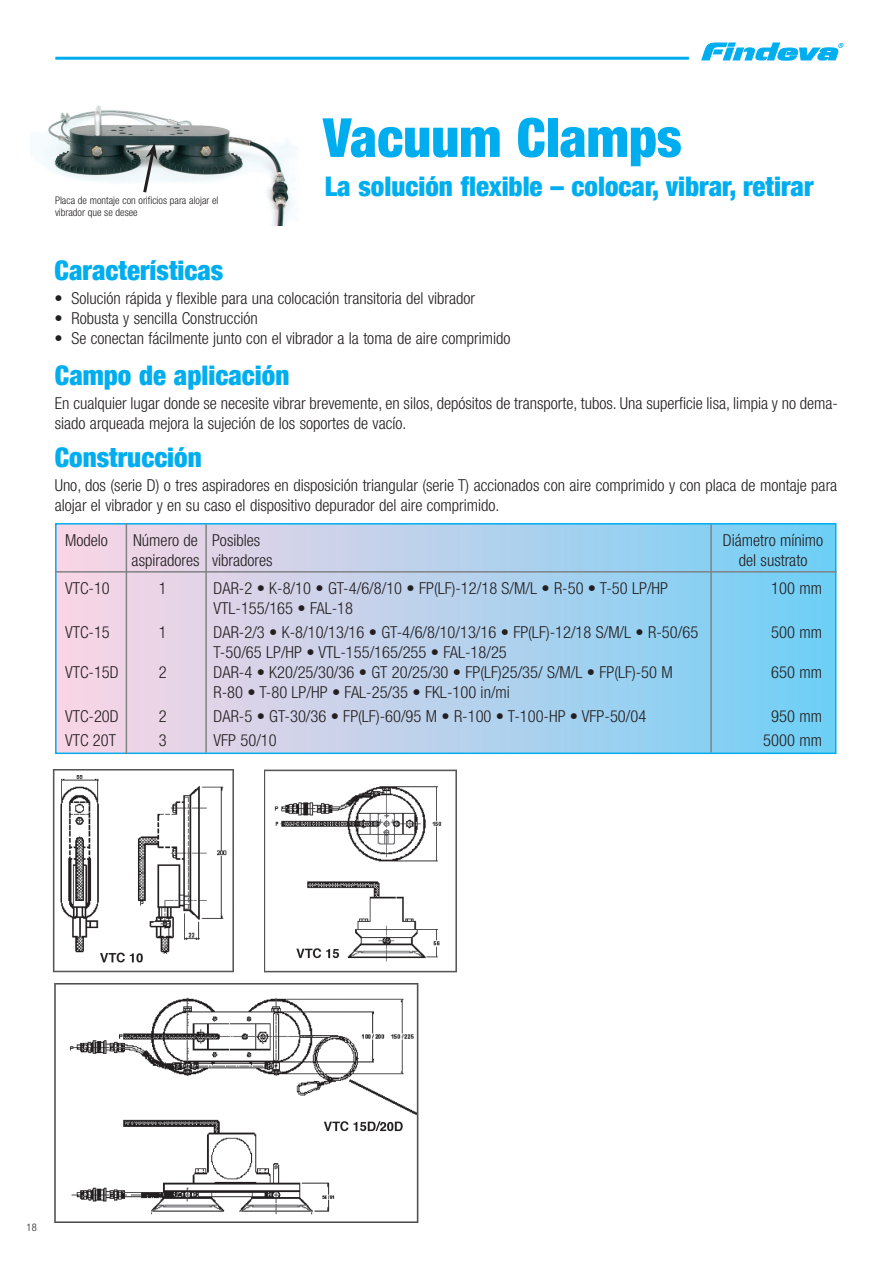
<style>
.page{position:relative;width:893px;height:1263px;background:#fff}
.page>*{position:absolute;margin:0;border:0;box-sizing:border-box;transform-origin:0 0}
.t1{font:900 condensed 54px "Helvetica Neue";color:#00aeef}
.t2{font:900 condensed 27px "Helvetica Neue";color:#00aeef}
.t3{font:300 condensed 16.5px/19.8px "Helvetica Neue";color:#231f20}
.t4{font:300 condensed 10.5px/12.6px "Helvetica Neue";color:#231f20}
</style>
<div class="page">
<svg style="left:702px;top:43px;width:141px;height:17px"></svg>
<hr style="left:55px;top:57px;width:634px;height:3px;background:#00aeef">
<img style="left:41px;top:105px;width:256px;height:120px">
<svg style="left:141px;top:143px;width:16px;height:53px"></svg>
<div style="left:56px;top:524px;width:780px;height:229px;background:linear-gradient(to right,#fdd5e4,#72cff5)"></div>
<div style="left:55px;top:523px;width:781px;height:231px;border:2px solid #00aeef"></div>
<hr style="left:56px;top:571px;width:780px;height:2px;background:#808285">
<hr style="left:126px;top:523px;width:1px;height:231px;background:#808285">
<hr style="left:205px;top:524px;width:2px;height:228px;background:#808285">
<hr style="left:710px;top:524px;width:2px;height:228px;background:#808285">
<img style="left:52px;top:769px;width:182px;height:204px">
<img style="left:264px;top:769px;width:193px;height:204px">
<img style="left:54px;top:983px;width:365px;height:240px">
<p class="t4" style="left:55px;top:194px;width:165px">Placa de montaje con orificios para alojar el vibrador que se desee</p>
<h1 class="t1" style="left:323px;top:104px;width:360px">Vacuum Clamps</h1>
<h2 class="t2" style="left:325px;top:170px;width:490px">La solución flexible – colocar, vibrar, retirar</h2>
<h2 class="t2" style="left:55px;top:254px;width:170px">Características</h2>
<p class="t3" style="left:55px;top:289px;width:422px">• Solución rápida y flexible para una colocación transitoria del vibrador</p>
<p class="t3" style="left:55px;top:308px;width:205px">• Robusta y sencilla Construcción</p>
<p class="t3" style="left:55px;top:328px;width:457px">• Se conectan fácilmente junto con el vibrador a la toma de aire comprimido</p>
<h2 class="t2" style="left:55px;top:359px;width:236px">Campo de aplicación</h2>
<p class="t3" style="left:55px;top:393px;width:785px">En cualquier lugar donde se necesite vibrar brevemente, en silos, depósitos de transporte, tubos. Una superficie lisa, limpia y no dema&shy;siado arqueada mejora la sujeción de los soportes de vacío.</p>
<h2 class="t2" style="left:55px;top:441px;width:149px">Construcción</h2>
<p class="t3" style="left:55px;top:475px;width:784px">Uno, dos (serie D) o tres aspiradores en disposición triangular (serie T) accionados con aire comprimido y con placa de montaje para alojar el vibrador y en su caso el dispositivo depurador del aire comprimido.</p>
<p class="t3" style="left:65px;top:530px;width:44px">Modelo</p>
<p class="t3" style="left:133px;top:530px;width:129px">Número de Posibles</p>
<p class="t3" style="left:723px;top:530px;width:102px">Diámetro mínimo</p>
<p class="t3" style="left:132px;top:550px;width:142px">aspiradores vibradores</p>
<p class="t3" style="left:739px;top:550px;width:70px">del sustrato</p>
<p class="t3" style="left:65px;top:578px;width:46px">VTC-10</p>
<p class="t3" style="left:159px;top:578px;width:9px">1</p>
<p class="t3" style="left:214px;top:578px;width:456px">DAR-2 • K-8/10 • GT-4/6/8/10 • FP(LF)-12/18 S/M/L • R-50 • T-50 LP/HP</p>
<p class="t3" style="left:771px;top:578px;width:52px">100 mm</p>
<p class="t3" style="left:214px;top:598px;width:141px">VTL-155/165 • FAL-18</p>
<p class="t3" style="left:65px;top:622px;width:46px">VTC-15</p>
<p class="t3" style="left:159px;top:622px;width:9px">1</p>
<p class="t3" style="left:214px;top:622px;width:486px">DAR-2/3 • K-8/10/13/16 • GT-4/6/8/10/13/16 • FP(LF)-12/18 S/M/L • R-50/65</p>
<p class="t3" style="left:771px;top:622px;width:52px">500 mm</p>
<p class="t3" style="left:214px;top:642px;width:295px">T-50/65 LP/HP • VTL-155/165/255 • FAL-18/25</p>
<p class="t3" style="left:65px;top:662px;width:55px">VTC-15D</p>
<p class="t3" style="left:159px;top:662px;width:9px">2</p>
<p class="t3" style="left:214px;top:662px;width:461px">DAR-4 • K20/25/30/36 • GT 20/25/30 • FP(LF)25/35/ S/M/L • FP(LF)-50 M</p>
<p class="t3" style="left:771px;top:662px;width:52px">650 mm</p>
<p class="t3" style="left:214px;top:682px;width:298px">R-80 • T-80 LP/HP • FAL-25/35 • FKL-100 in/mi</p>
<p class="t3" style="left:65px;top:706px;width:55px">VTC-20D</p>
<p class="t3" style="left:159px;top:706px;width:9px">2</p>
<p class="t3" style="left:214px;top:706px;width:434px">DAR-5 • GT-30/36 • FP(LF)-60/95 M • R-100 • T-100-HP • VFP-50/04</p>
<p class="t3" style="left:771px;top:706px;width:52px">950 mm</p>
<p class="t3" style="left:65px;top:730px;width:53px">VTC 20T</p>
<p class="t3" style="left:159px;top:730px;width:9px">3</p>
<p class="t3" style="left:214px;top:730px;width:65px">VFP 50/10</p>
<p class="t3" style="left:763px;top:730px;width:60px">5000 mm</p>
<p class="t4" style="left:27px;top:1221px;width:12px">18</p>
</div>
